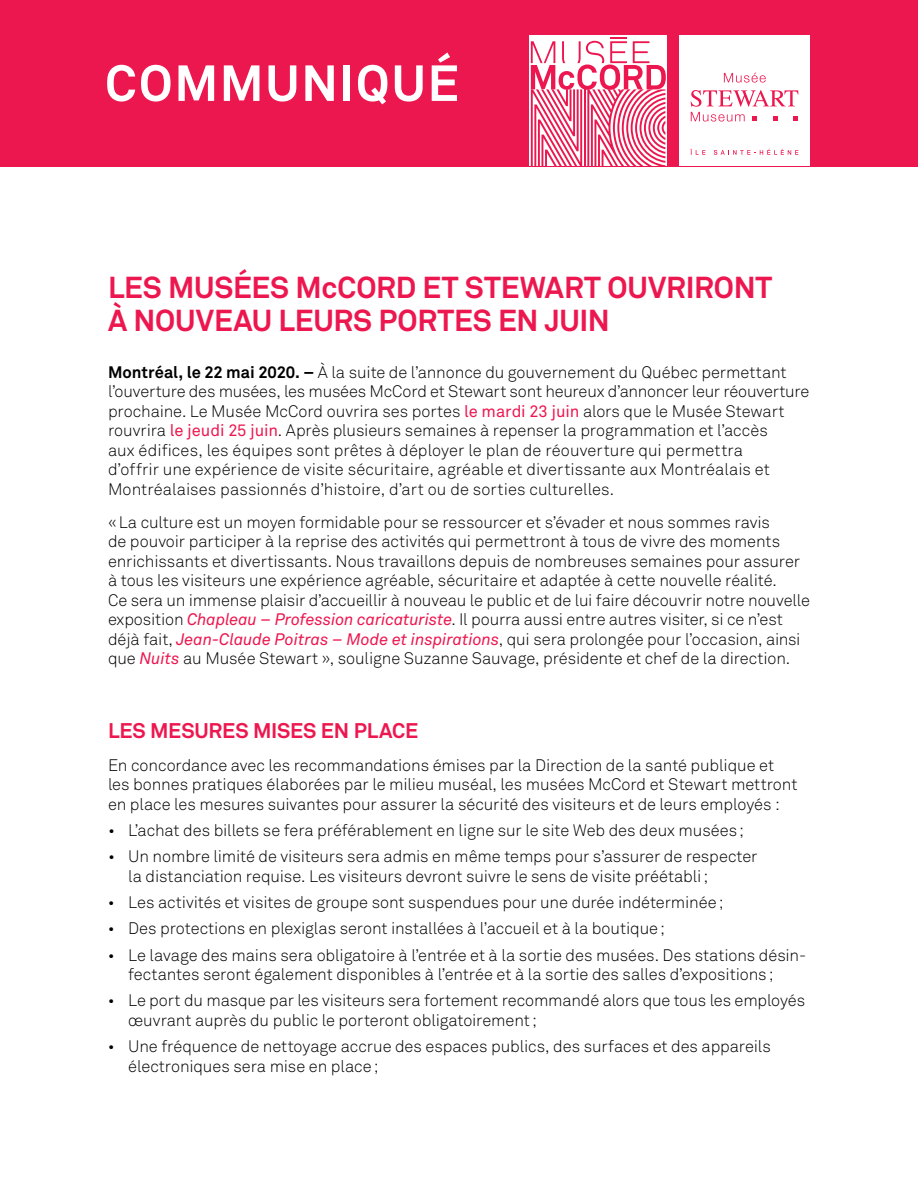
<style>
.page{position:relative;width:918px;height:1188px;background:#fff}
.page>*{position:absolute;margin:0;border:0;box-sizing:border-box;transform-origin:0 0}
.t1{font:700 50.1px "Akkurat";letter-spacing:.035em;color:#fff}
.t2{font:700 30px/33px "Akkurat";letter-spacing:-.005em;color:#ed174f}
.t3{font:700 21px "Akkurat";letter-spacing:-.01em;color:#ed174f}
.t4{font:300 16.5px/19.5px "Akkurat";letter-spacing:-.005em;color:#000}
.s1{font-weight:700}
.s2{font-weight:400;color:#ed174f}
.s3{font-weight:400;font-style:italic;color:#ed174f}
</style>
<div class="page">
<div style="left:0;top:0;width:918px;height:166px;background:#ed174f"></div>
<div style="left:679px;top:36px;width:131px;height:130px;background:#fff"></div>
<svg style="left:724px;top:73px;width:42px;height:10px"></svg>
<svg style="left:691px;top:90px;width:107px;height:32px"></svg>
<svg style="left:690px;top:149px;width:15px;height:6px"></svg>
<svg style="left:714px;top:149px;width:84px;height:6px"></svg>
<svg style="left:529px;top:36px;width:138px;height:130px"></svg>
<svg style="left:531px;top:38px;width:135px;height:128px"></svg>
<h1 class="t1" style="left:105px;top:52px;width:355px">COMMUNIQUÉ</h1>
<h2 class="t2" style="left:108px;top:271px;width:666px">LES MUSÉES McCORD ET STEWART OUVRIRONT<br>À NOUVEAU LEURS PORTES EN JUIN</h2>
<p class="t4" style="left:108px;top:363px;width:703px"><span class="s1">Montréal, le 22 mai 2020. –</span> À la suite de l’annonce du gouvernement du Québec permettant l’ouverture des musées, les musées McCord et Stewart sont heureux d’annoncer leur réouverture prochaine. Le Musée McCord ouvrira ses portes <span class="s2">le mardi 23 juin</span> alors que le Musée Stewart rouvrira <span class="s2">le jeudi 25 juin</span>. Après plusieurs semaines à repenser la programmation et l’accès<br>aux édifices, les équipes sont prêtes à déployer le plan de réouverture qui permettra<br>d’offrir une expérience de visite sécuritaire, agréable et divertissante aux Montréalais et Montréalaises passionnés d’histoire, d’art ou de sorties culturelles.</p>
<p class="t4" style="left:108px;top:513px;width:703px">«La culture est un moyen formidable pour se ressourcer et s’évader et nous sommes ravis<br>de pouvoir participer à la reprise des activités qui permettront à tous de vivre des moments enrichissants et divertissants. Nous travaillons depuis de nombreuses semaines pour assurer à tous les visiteurs une expérience agréable, sécuritaire et adaptée à cette nouvelle réalité.<br>Ce sera un immense plaisir d’accueillir à nouveau le public et de lui faire découvrir notre nouvelle exposition <span class="s3">Chapleau – Profession caricaturiste</span>. Il pourra aussi entre autres visiter, si ce n’est déjà fait, <span class="s3">Jean-Claude Poitras – Mode et inspirations</span>, qui sera prolongée pour l’occasion, ainsi que <span class="s3">Nuits</span> au Musée Stewart », souligne Suzanne Sauvage, présidente et chef de la direction.</p>
<p class="t3" style="left:108px;top:717px;width:312px">LES MESURES MISES EN PLACE</p>
<p class="t4" style="left:108px;top:756px;width:691px">En concordance avec les recommandations émises par la Direction de la santé publique et les bonnes pratiques élaborées par le milieu muséal, les musées McCord et Stewart mettront en place les mesures suivantes pour assurer la sécurité des visiteurs et de leurs employés :</p>
<p class="t4" style="left:108px;top:821px;width:638px">• L’achat des billets se fera préférablement en ligne sur le site Web des deux musées;</p>
<p class="t4" style="left:128px;top:847px;width:631px;text-indent:-20px">• Un nombre limité de visiteurs sera admis en même temps pour s’assurer de respecter la distanciation requise. Les visiteurs devront suivre le sens de visite préétabli;</p>
<p class="t4" style="left:108px;top:893px;width:617px">• Les activités et visites de groupe sont suspendues pour une durée indéterminée;</p>
<p class="t4" style="left:108px;top:919px;width:559px">• Des protections en plexiglas seront installées à l’accueil et à la boutique;</p>
<p class="t4" style="left:128px;top:945px;width:680px;text-indent:-20px">• Le lavage des mains sera obligatoire à l’entrée et à la sortie des musées. Des stations désin&shy;fectantes seront également disponibles à l’entrée et à la sortie des salles d’expositions;</p>
<p class="t4" style="left:128px;top:991px;width:678px;text-indent:-20px">• Le port du masque par les visiteurs sera fortement recommandé alors que tous les employés œuvrant auprès du public le porteront obligatoirement;</p>
<p class="t4" style="left:128px;top:1037px;width:644px;text-indent:-20px">• Une fréquence de nettoyage accrue des espaces publics, des surfaces et des appareils électroniques sera mise en place;</p>
</div>
